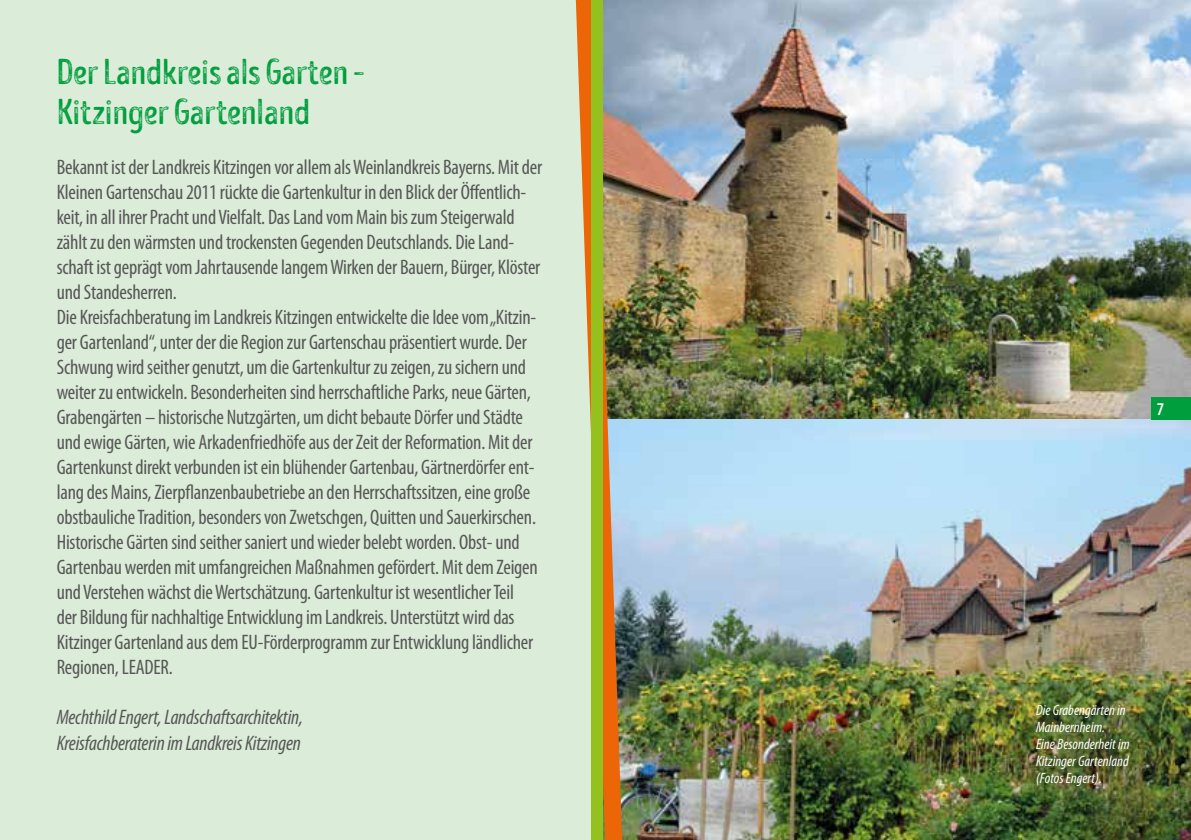
<style>
.page{position:relative;width:1191px;height:840px;background:#fff}
.page>*{position:absolute;margin:0;border:0;box-sizing:border-box;transform-origin:0 0}
.t1{font:36px/40px "Intro Head B G Base";letter-spacing:-.005em;color:#009e3d}
.t2{font:condensed 21px/25px "Myriad Pro";letter-spacing:-.01em;color:#575756}
.t3{font:italic condensed 21px/25px "Myriad Pro";letter-spacing:-.01em;color:#575756}
.t4{font:600 condensed 18px "Myriad Pro";color:#fff}
.t5{font:italic condensed 15px/17px "Myriad Pro";color:#fff}
</style>
<div class="page">
<img style="left:622px;top:0;width:569px;height:839px">
<div style="left:0;top:0;width:595px;height:839px;background:#dbecd9"></div>
<svg style="left:576px;top:0;width:46px;height:839px"></svg>
<div style="left:592px;top:0;width:11px;height:839px;background:#95c11f"></div>
<div style="left:1151px;top:397px;width:40px;height:23px;background:#009e3d"></div>
<h1 class="t1" style="left:57px;top:52px;width:310px">Der Landkreis als Garten –<br>Kitzinger Gartenland</h1>
<p class="t2" style="left:57px;top:154px;width:487px">Bekannt ist der Landkreis Kitzingen vor allem als Weinlandkreis Bayerns. Mit der Kleinen Gartenschau 2011 rückte die Gartenkultur in den Blick der Öffentlich&shy;keit, in all ihrer Pracht und Vielfalt. Das Land vom Main bis zum Steigerwald zählt zu den wärmsten und trockensten Gegenden Deutschlands. Die Land&shy;schaft ist geprägt vom Jahrtausende langem Wirken der Bauern, Bürger, Klöster und Standesherren.<br>Die Kreisfachberatung im Landkreis Kitzingen entwickelte die Idee vom „Kitzin&shy;ger Gartenland“, unter der die Region zur Gartenschau präsentiert wurde. Der Schwung wird seither genutzt, um die Gartenkultur zu zeigen, zu sichern und weiter zu entwickeln. Besonderheiten sind herrschaftliche Parks, neue Gärten, Grabengärten – historische Nutzgärten, um dicht bebaute Dörfer und Städte und ewige Gärten, wie Arkadenfriedhöfe aus der Zeit der Reformation. Mit der Gartenkunst direkt verbunden ist ein blühender Gartenbau, Gärtnerdörfer ent&shy;lang des Mains, Zierpflanzenbaubetriebe an den Herrschaftssitzen, eine große obstbauliche Tradition, besonders von Zwetschgen, Quitten und Sauerkirschen.<br>Historische Gärten sind seither saniert und wieder belebt worden. Obst- und Gartenbau werden mit umfangreichen Maßnahmen gefördert. Mit dem Zeigen und Verstehen wächst die Wertschätzung. Gartenkultur ist wesentlicher Teil<br>der Bildung für nachhaltige Entwicklung im Landkreis. Unterstützt wird das Kitzinger Gartenland aus dem EU-Förderprogramm zur Entwicklung ländlicher Regionen, LEADER.</p>
<p class="t3" style="left:57px;top:704px;width:248px">Mechthild Engert, Landschaftsarchitektin,<br>Kreisfachberaterin im Landkreis Kitzingen</p>
<p class="t5" style="left:1036px;top:701px;width:95px">Die Grabengärten in<br>Mainbernheim.<br>Eine Besonderheit im<br>Kitzinger Gartenland (Fotos Engert).</p>
<p class="t4" style="left:1157px;top:397px;width:9px">7</p>
</div>
